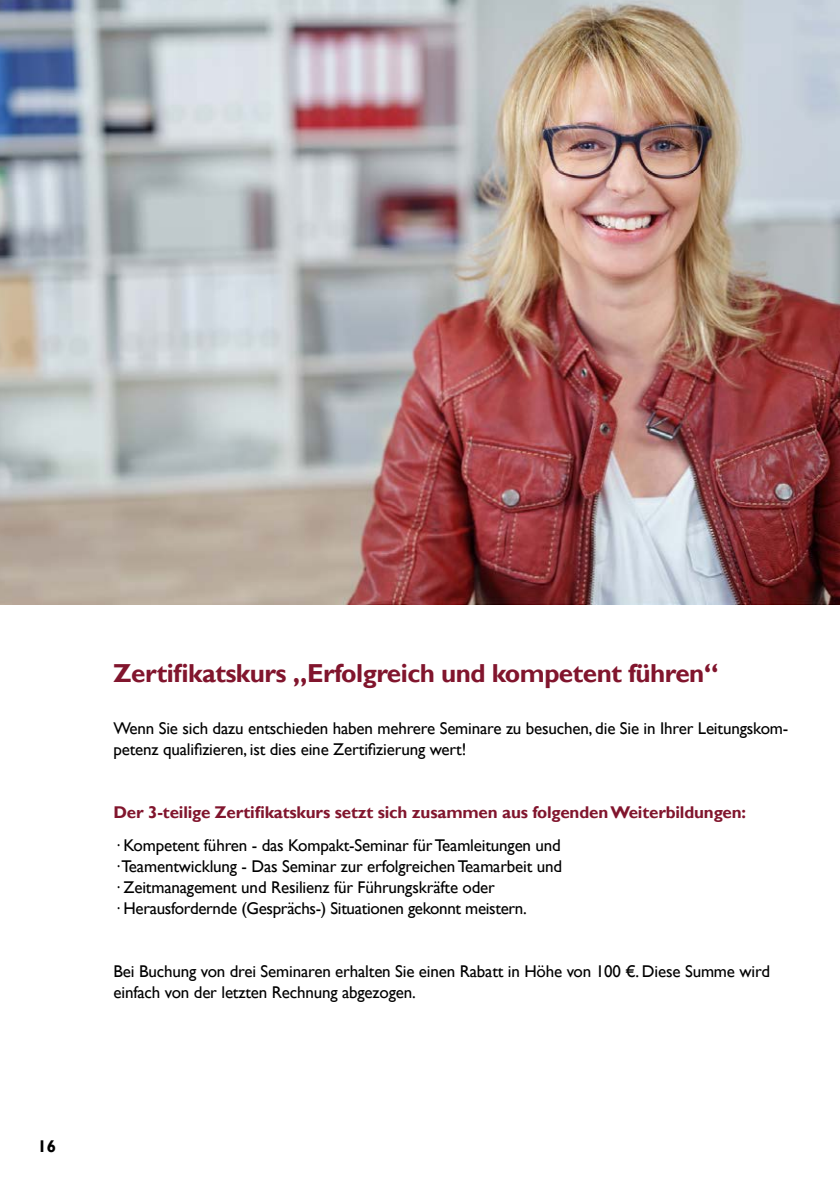
<style>
.page{position:relative;width:840px;height:1191px;background:#fff}
.page>*{position:absolute;margin:0;border:0;box-sizing:border-box;transform-origin:0 0}
.t1{font:700 26px "Gill Sans";letter-spacing:-.02em;color:#81152d}
.t2{font:17px/21px "Gill Sans";letter-spacing:-.01em;color:#000}
.t3{font:700 17px "Gill Sans";letter-spacing:-.01em;color:#81152d}
.t4{font:700 17px "Gill Sans";color:#000}
</style>
<div class="page">
<img style="left:0;top:0;width:839px;height:604px">
<p class="t4" style="left:37px;top:1135px;width:20px">16</p>
<h1 class="t1" style="left:113px;top:657px;width:606px">Zertifikatskurs „Erfolgreich und kompetent führen“</h1>
<p class="t2" style="left:113px;top:718px;width:676px">Wenn Sie sich dazu entschieden haben mehrere Seminare zu besuchen, die Sie in Ihrer Leitungskom&shy;petenz qualifizieren, ist dies eine Zertifizierung wert!</p>
<p class="t3" style="left:113px;top:802px;width:633px">Der 3-teilige Zertifikatskurs setzt sich zusammen aus folgenden Weiterbildungen:</p>
<p class="t2" style="left:113px;top:835px;width:450px">· Kompetent führen - das Kompakt-Seminar für Teamleitungen und · Teamentwicklung - Das Seminar zur erfolgreichen Teamarbeit und · Zeitmanagement und Resilienz für Führungskräfte oder<br>· Herausfordernde (Gesprächs-) Situationen gekonnt meistern.</p>
<p class="t2" style="left:113px;top:961px;width:657px">Bei Buchung von drei Seminaren erhalten Sie einen Rabatt in Höhe von 100 €. Diese Summe wird einfach von der letzten Rechnung abgezogen.</p>
</div>
